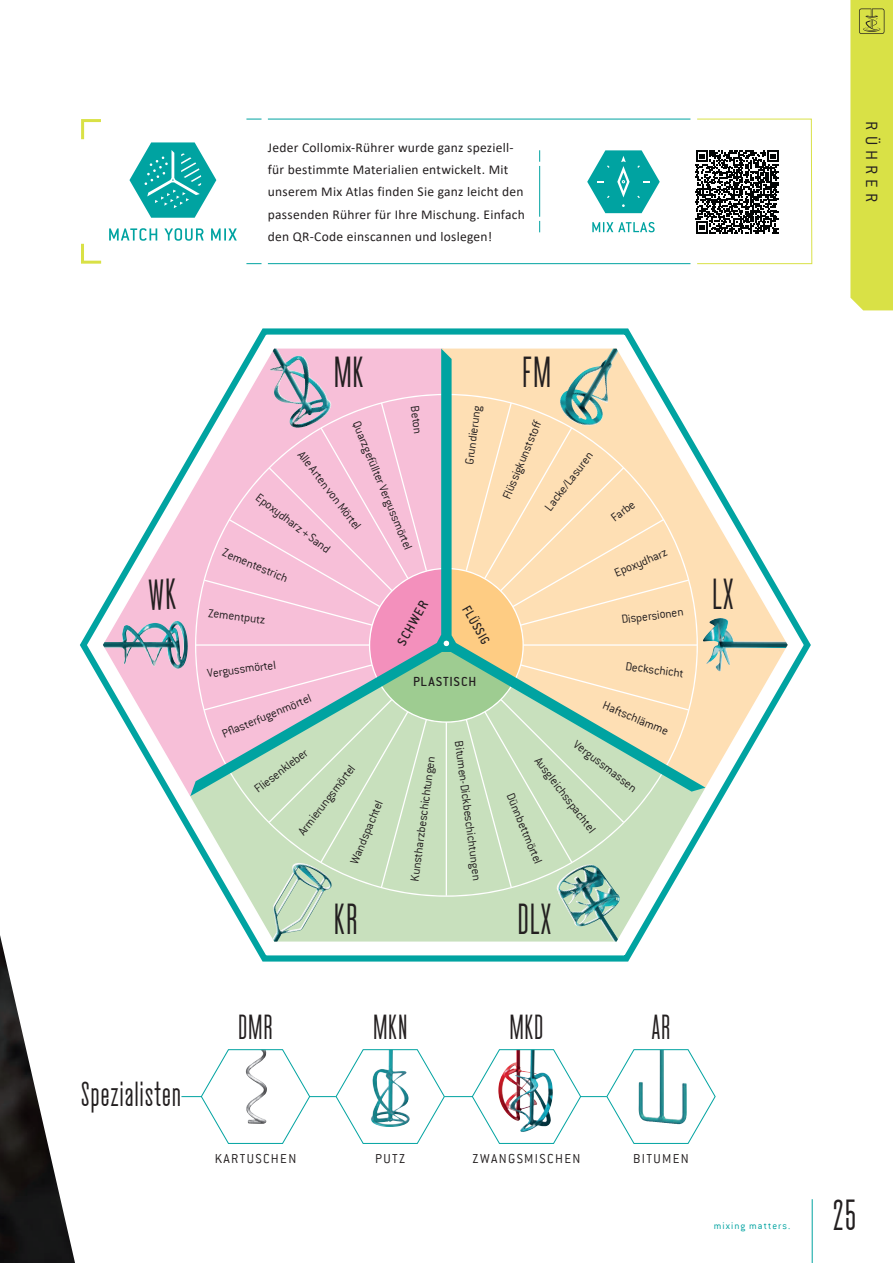
<style>
.page{position:relative;width:893px;height:1263px;background:#fff}
.page>*{position:absolute;margin:0;border:0;box-sizing:border-box;transform-origin:0 0}
.t1{font:500 37.5px "Cactus";letter-spacing:.02em;color:#231f20}
.t2{font:500 30px "Cactus";letter-spacing:.02em;color:#231f20}
.t3{font:300 18px "Conduit ITC";letter-spacing:.28em;color:#231f20}
.t4{font:300 14.25px "Conduit ITC";letter-spacing:.095em;color:#231f20}
.t5{font:14.25px "Conduit Md ITCTT Medium";letter-spacing:.06em;color:#231f20}
.t6{font:14.25px "Conduit Md ITCTT Medium";letter-spacing:.06em;color:#231f20;scale:.87 1}
.t7{font:13.5px/22.2px "Calibri";letter-spacing:.02em;color:#231f20}
.t8{font:300 12.9px "Conduit ITC";color:#231f20}
.t9{font:300 10.5px "Conduit ITC";letter-spacing:.1em;color:#00a3a1}
</style>
<div class="page">
<img style="left:0;top:935px;width:75px;height:328px">
<div style="left:850px;top:0;width:43px;height:310px;background:#d9e146"></div>
<svg style="left:181px;top:1049px;width:535px;height:95px"></svg>
<svg style="left:81px;top:119px;width:20px;height:21px"></svg>
<hr style="left:268px;top:119px;width:422px;height:1px;background:#00a3a1">
<svg style="left:246px;top:119px;width:15px;height:1px"></svg>
<svg style="left:246px;top:263px;width:15px;height:1px"></svg>
<hr style="left:268px;top:263px;width:422px;height:1px;background:#00a3a1">
<hr style="left:539px;top:166px;width:1px;height:51px;background:#00a3a1">
<svg style="left:539px;top:150px;width:1px;height:12px"></svg>
<svg style="left:81px;top:228px;width:76px;height:36px"></svg>
<svg style="left:164px;top:228px;width:40px;height:13px"></svg>
<svg style="left:211px;top:228px;width:26px;height:13px"></svg>
<svg style="left:129px;top:142px;width:87px;height:76px"></svg>
<svg style="left:592px;top:222px;width:63px;height:10px"></svg>
<svg style="left:587px;top:150px;width:73px;height:63px"></svg>
<svg style="left:80px;top:328px;width:731px;height:634px"></svg>
<svg style="left:195px;top:796px;width:503px;height:101px;background:#cae2c4"></svg>
<svg style="left:190px;top:349px;width:515px;height:447px;background:#e9d3c8"></svg>
<svg style="left:370px;top:568px;width:153px;height:154px;background:#c4bea5"></svg>
<img style="left:103px;top:621px;width:85px;height:48px">
<img style="left:273px;top:863px;width:59px;height:78px">
<img style="left:557px;top:865px;width:63px;height:76px">
<img style="left:703px;top:618px;width:85px;height:54px">
<img style="left:559px;top:349px;width:59px;height:76px">
<img style="left:270px;top:349px;width:61px;height:79px">
<hr style="left:812px;top:1199px;width:1px;height:64px;background:#00a3a1">
<svg style="left:696px;top:118px;width:117px;height:146px"></svg>
<svg style="left:149px;top:579px;width:27px;height:31px"></svg>
<p class="t7" style="left:268px;top:136px;width:258px">Jeder Collomix-Rührer wurde ganz speziell&shy;für bestimmte Materialien entwickelt. Mit unserem Mix Atlas finden Sie ganz leicht den passenden Rührer für Ihre Mischung. Einfach den QR-Code einscannen und loslegen!</p>
<h3 class="t3" style="left:881px;top:121px;width:82px;rotate:90deg">RÜHRER</h3>
<h1 class="t1" style="left:334px;top:348px;width:32px">MK</h1>
<p class="t8" style="left:422px;top:405px;width:30px;rotate:82deg">Beton</p>
<p class="t8" style="left:462px;top:463px;width:60px;rotate:-82deg">Grundierung</p>
<p class="t8" style="left:362px;top:419px;width:140px;rotate:67deg">Quarzgefüllter Vergussmörtel</p>
<p class="t8" style="left:306px;top:448px;width:97px;rotate:52deg">Alle Arten von Mörtel</p>
<p class="t8" style="left:262px;top:490px;width:92px;rotate:38deg">Epoxydharz + Sand</p>
<p class="t8" style="left:226px;top:545px;width:71px;rotate:23deg">Zementestrich</p>
<p class="t8" style="left:209px;top:605px;width:59px;rotate:8deg">Zementputz</p>
<p class="t8" style="left:206px;top:667px;width:71px;rotate:-8deg">Vergussmörtel</p>
<p class="t8" style="left:220px;top:728px;width:97px;rotate:-23deg">Pfl asterfugenmörtel</p>
<p class="t8" style="left:252px;top:785px;width:65px;rotate:-38deg">Fliesenkleber</p>
<p class="t8" style="left:295px;top:829px;width:87px;rotate:-52deg">Armierungsmörtel</p>
<p class="t8" style="left:347px;top:860px;width:69px;rotate:-67deg">Wandspachtel</p>
<p class="t5" style="left:393px;top:640px;width:50px;rotate:-60deg">SCHWER</p>
<p class="t6" style="left:473px;top:602px;width:50px;rotate:60deg">FLÜSSIG</p>
<p class="t5" style="left:413px;top:673px;width:65px">PLASTISCH</p>
<p class="t8" style="left:407px;top:880px;width:128px;rotate:-82deg">Kunstharzbeschichtungen</p>
<p class="t8" style="left:465px;top:740px;width:142px;rotate:82deg">Bitumen-Dickbeschichtungen</p>
<h1 class="t1" style="left:522px;top:348px;width:31px">FM</h1>
<p class="t8" style="left:499px;top:495px;width:85px;rotate:-67deg">Flüssigkunststoff</p>
<p class="t8" style="left:542px;top:504px;width:72px;rotate:-52deg">Lacke/Lasuren</p>
<p class="t8" style="left:608px;top:514px;width:29px;rotate:-38deg">Farbe</p>
<p class="t8" style="left:612px;top:567px;width:58px;rotate:-23deg">Epoxydharz</p>
<p class="t8" style="left:620px;top:613px;width:64px;rotate:-8deg">Dispersionen</p>
<p class="t8" style="left:627px;top:659px;width:60px;rotate:8deg">Deckschicht</p>
<p class="t8" style="left:606px;top:698px;width:71px;rotate:23deg">Haftschlämme</p>
<p class="t8" style="left:579px;top:737px;width:78px;rotate:38deg">Vergussmassen</p>
<p class="t8" style="left:542px;top:754px;width:94px;rotate:52deg">Ausgleichsspachtel</p>
<p class="t8" style="left:516px;top:791px;width:77px;rotate:67deg">Dünnbettmörtel</p>
<h1 class="t1" style="left:334px;top:894px;width:26px">KR</h1>
<h1 class="t1" style="left:517px;top:894px;width:35px">DLX</h1>
<h1 class="t1" style="left:712px;top:570px;width:23px">LX</h1>
<h2 class="t2" style="left:81px;top:1074px;width:102px">Spezialisten</h2>
<h2 class="t2" style="left:238px;top:1008px;width:36px">DMR</h2>
<h2 class="t2" style="left:373px;top:1008px;width:36px">MKN</h2>
<h2 class="t2" style="left:509px;top:1008px;width:36px">MKD</h2>
<h2 class="t2" style="left:651px;top:1008px;width:21px">AR</h2>
<p class="t4" style="left:215px;top:1151px;width:83px">KARTUSCHEN</p>
<p class="t4" style="left:375px;top:1151px;width:32px">PUTZ</p>
<p class="t4" style="left:473px;top:1151px;width:109px">ZWANGSMISCHEN</p>
<p class="t4" style="left:633px;top:1151px;width:57px">BITUMEN</p>
<p class="t9" style="left:714px;top:1220px;width:78px">mixing matters.</p>
<h1 class="t1" style="left:832px;top:1190px;width:26px">25</h1>
</div>
